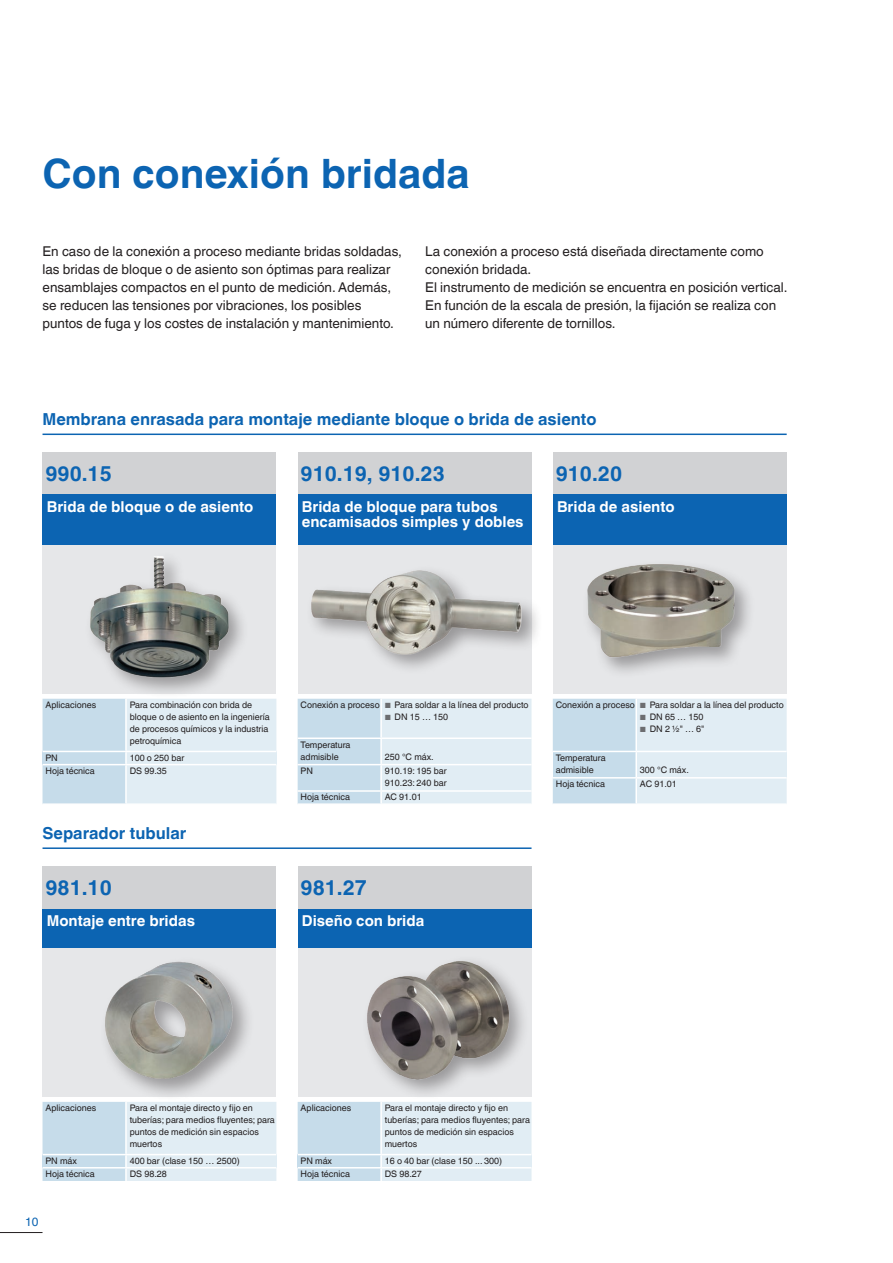
<style>
.page{position:relative;width:893px;height:1263px;background:#fff}
.page>*{position:absolute;margin:0;border:0;box-sizing:border-box;transform-origin:0 0}
.t1{font:700 40.5px "Helvetica World";color:#0c64b2}
.t2{font:700 21px "Helvetica World";color:#0c64b2}
.t3{font:700 16.5px "Helvetica World";color:#0c64b2}
.t4{font:700 15px/15px "Helvetica World";color:#fff}
.t5{font:13.5px/18px "Helvetica World";color:#231f20}
.t6{font:12px "Helvetica World";color:#0c64b2}
.t7{font:9px/12px "Helvetica World";color:#231f20}
.s1{font-size:7.5px;color:#6c6d70}
</style>
<div class="page">
<hr style="left:0;top:1232px;width:43px;height:1px;background:#231f20">
<hr style="left:43px;top:433px;width:744px;height:2px;background:#0c64b2">
<hr style="left:43px;top:847px;width:488px;height:2px;background:#0c64b2">
<div style="left:43px;top:452px;width:233px;height:42px;background:#d1d2d4"></div>
<div style="left:43px;top:494px;width:233px;height:51px;background:#0c64b2"></div>
<div style="left:43px;top:545px;width:233px;height:149px;background:#e6e7e9"></div>
<svg style="left:43px;top:699px;width:233px;height:104px;background:#d8e7f0"></svg>
<hr style="left:43px;top:764px;width:83px;height:1px;background:#fff">
<hr style="left:126px;top:764px;width:150px;height:1px;background:#fff">
<hr style="left:125px;top:765px;width:2px;height:38px;background:#fff">
<div style="left:298px;top:452px;width:233px;height:42px;background:#d1d2d4"></div>
<div style="left:298px;top:494px;width:233px;height:51px;background:#0c64b2"></div>
<div style="left:298px;top:545px;width:233px;height:149px;background:#e6e7e9"></div>
<svg style="left:298px;top:699px;width:233px;height:104px;background:#d9e8f1"></svg>
<div style="left:553px;top:452px;width:234px;height:42px;background:#d1d2d4"></div>
<div style="left:553px;top:494px;width:234px;height:51px;background:#0c64b2"></div>
<div style="left:553px;top:545px;width:234px;height:149px;background:#e6e7e9"></div>
<svg style="left:553px;top:699px;width:234px;height:104px;background:#d7e7f0"></svg>
<div style="left:553px;top:751px;width:83px;height:27px;background:#c6dcea"></div>
<div style="left:636px;top:751px;width:151px;height:27px;background:#e1edf4"></div>
<hr style="left:635px;top:699px;width:2px;height:52px;background:#fff">
<hr style="left:553px;top:751px;width:83px;height:1px;background:#fff">
<hr style="left:636px;top:751px;width:151px;height:1px;background:#fff">
<hr style="left:635px;top:752px;width:2px;height:25px;background:#fff">
<hr style="left:553px;top:777px;width:83px;height:1px;background:#fff">
<hr style="left:636px;top:777px;width:151px;height:1px;background:#fff">
<hr style="left:635px;top:778px;width:2px;height:25px;background:#fff">
<div style="left:43px;top:866px;width:233px;height:43px;background:#d1d2d4"></div>
<div style="left:43px;top:909px;width:233px;height:39px;background:#0c64b2"></div>
<div style="left:43px;top:948px;width:233px;height:149px;background:#e6e7e9"></div>
<svg style="left:43px;top:1102px;width:233px;height:79px;background:#d9e8f1"></svg>
<div style="left:298px;top:866px;width:233px;height:43px;background:#d1d2d4"></div>
<div style="left:298px;top:909px;width:233px;height:39px;background:#0c64b2"></div>
<div style="left:298px;top:948px;width:233px;height:149px;background:#e6e7e9"></div>
<svg style="left:298px;top:1102px;width:233px;height:79px;background:#d9e7f1"></svg>
<div style="left:85px;top:552px;width:164px;height:147px;background:#231f20;opacity:.4"></div>
<img style="left:88px;top:557px;width:143px;height:124px">
<div style="left:306px;top:565px;width:237px;height:110px;background:#231f20;opacity:.4"></div>
<img style="left:310px;top:568px;width:214px;height:88px">
<div style="left:582px;top:559px;width:173px;height:119px;background:#231f20;opacity:.4"></div>
<img style="left:585px;top:561px;width:151px;height:99px">
<div style="left:99px;top:956px;width:156px;height:145px;background:#231f20;opacity:.4"></div>
<img style="left:103px;top:959px;width:132px;height:122px">
<div style="left:362px;top:955px;width:168px;height:145px;background:#231f20;opacity:.4"></div>
<img style="left:366px;top:959px;width:144px;height:121px">
<h1 class="t1" style="left:43px;top:151px;width:429px">Con conexión bridada</h1>
<p class="t5" style="left:43px;top:243px;width:361px">En caso de la conexión a proceso mediante bridas soldadas, las bridas de bloque o de asiento son óptimas para realizar ensamblajes compactos en el punto de medición. Además, se reducen las tensiones por vibraciones, los posibles puntos de fuga y los costes de instalación y mantenimiento.</p>
<h3 class="t5" style="left:425px;top:243px;width:364px">La conexión a proceso está diseñada directamente como conexión bridada.<br>El instrumento de medición se encuentra en posición vertical.<br>En función de la escala de presión, la fijación se realiza con un número diferente de tornillos.</h3>
<h3 class="t3" style="left:43px;top:410px;width:556px">Membrana enrasada para montaje mediante bloque o brida de asiento</h3>
<h2 class="t2" style="left:45px;top:461px;width:68px">990.15</h2>
<h3 class="t4" style="left:47px;top:499px;width:208px">Brida de bloque o de asiento</h3>
<h2 class="t2" style="left:301px;top:461px;width:146px">910.19, 910.23</h2>
<h3 class="t4" style="left:302px;top:499px;width:223px">Brida de bloque para tubos encamisados simples y dobles</h3>
<h2 class="t2" style="left:556px;top:461px;width:68px">910.20</h2>
<h3 class="t4" style="left:557px;top:499px;width:119px">Brida de asiento</h3>
<p class="t7" style="left:45px;top:699px;width:52px">Aplicaciones</p>
<p class="t7" style="left:130px;top:699px;width:142px">Para combinación con brida de bloque o de asiento en la ingeniería de procesos químicos y la industria petroquímica</p>
<p class="t7" style="left:45px;top:752px;width:14px">PN</p>
<p class="t7" style="left:130px;top:752px;width:56px">100 o 250 bar</p>
<p class="t7" style="left:45px;top:765px;width:51px">Hoja técnica</p>
<p class="t7" style="left:130px;top:765px;width:39px">DS 99.35</p>
<h3 class="t3" style="left:43px;top:824px;width:145px">Separador tubular</h3>
<h2 class="t2" style="left:45px;top:876px;width:68px">981.10</h2>
<h3 class="t4" style="left:47px;top:914px;width:150px">Montaje entre bridas</h3>
<p class="t7" style="left:301px;top:699px;width:229px">Conexión a proceso <span class="s1">■</span> Para soldar a la línea del producto</p>
<p class="t7" style="left:385px;top:711px;width:65px"><span class="s1">■</span> DN 15 … 150</p>
<p class="t7" style="left:301px;top:739px;width:51px">Temperatura admisible</p>
<p class="t7" style="left:385px;top:751px;width:50px">250 °C máx.</p>
<p class="t7" style="left:301px;top:765px;width:14px">PN</p>
<p class="t7" style="left:385px;top:765px;width:63px">910.19: 195 bar<br>910.23: 240 bar</p>
<p class="t7" style="left:301px;top:791px;width:51px">Hoja técnica</p>
<p class="t7" style="left:385px;top:791px;width:38px">AC 91.01</p>
<p class="t7" style="left:556px;top:699px;width:229px">Conexión a proceso <span class="s1">■</span> Para soldar a la línea del producto</p>
<p class="t7" style="left:640px;top:711px;width:65px"><span class="s1">■</span> DN 65 … 150</p>
<p class="t7" style="left:640px;top:723px;width:66px"><span class="s1">■</span> DN 2 ½" … 6"</p>
<p class="t7" style="left:556px;top:752px;width:51px">Temperatura admisible</p>
<p class="t7" style="left:640px;top:764px;width:50px">300 °C máx.</p>
<p class="t7" style="left:556px;top:778px;width:51px">Hoja técnica</p>
<p class="t7" style="left:640px;top:778px;width:38px">AC 91.01</p>
<h2 class="t2" style="left:301px;top:876px;width:68px">981.27</h2>
<h3 class="t4" style="left:302px;top:914px;width:124px">Diseño con brida</h3>
<p class="t7" style="left:45px;top:1102px;width:52px">Aplicaciones</p>
<p class="t7" style="left:130px;top:1102px;width:147px">Para el montaje directo y fijo en tuberías; para medios fluyentes; para puntos de medición sin espacios muertos</p>
<p class="t7" style="left:45px;top:1155px;width:33px">PN máx</p>
<p class="t7" style="left:130px;top:1155px;width:111px">400 bar (clase 150 … 2500)</p>
<p class="t7" style="left:45px;top:1168px;width:51px">Hoja técnica</p>
<p class="t7" style="left:130px;top:1168px;width:39px">DS 98.28</p>
<h3 class="t6" style="left:25px;top:1215px;width:15px">10</h3>
<p class="t7" style="left:301px;top:1102px;width:52px">Aplicaciones</p>
<p class="t7" style="left:385px;top:1102px;width:147px">Para el montaje directo y fijo en tuberías; para medios fluyentes; para puntos de medición sin espacios muertos</p>
<p class="t7" style="left:301px;top:1155px;width:33px">PN máx</p>
<p class="t7" style="left:385px;top:1155px;width:119px">16 o 40 bar (clase 150 ... 300)</p>
<p class="t7" style="left:301px;top:1168px;width:51px">Hoja técnica</p>
<p class="t7" style="left:385px;top:1168px;width:39px">DS 98.27</p>
</div>
